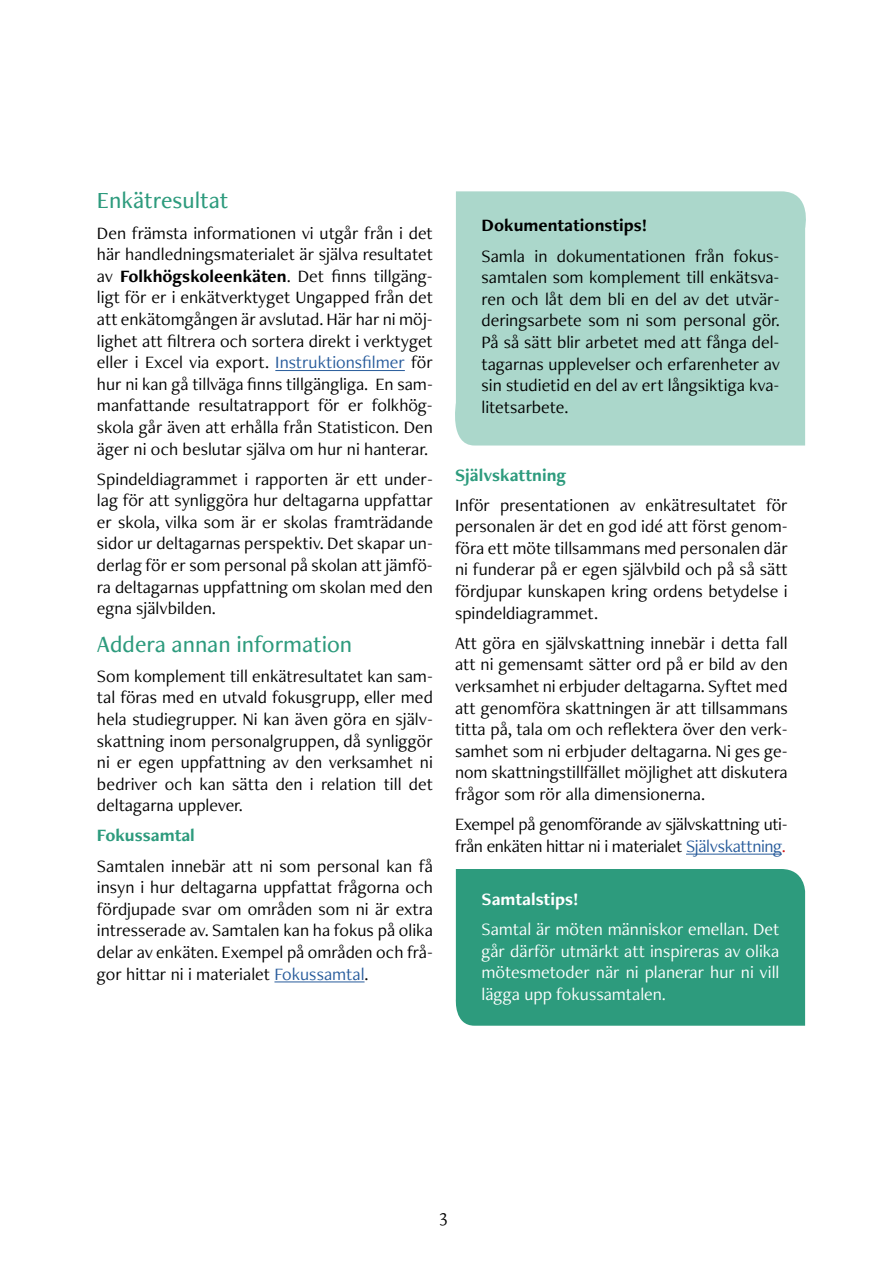
<style>
.page{position:relative;width:893px;height:1263px;background:#fff}
.page>*{position:absolute;margin:0;border:0;box-sizing:border-box;transform-origin:0 0}
.t1{font:500 24px "Freight Neo Pro";color:#2d9b7d}
.t2{font:18px/21.6px "Freight Neo Pro";color:#000;text-align:justify}
.t3{font:18px/21.6px "Freight Neo Pro";color:#fff;text-align:justify}
.t4{font:18px/21.6px "Freight Neo Pro";letter-spacing:-.02em;color:#000}
.t5{font:700 18px "Freight Neo Pro";color:#2d9b7d}
.t6{font:700 18px "Freight Neo Pro";color:#000}
.t7{font:700 18px "Freight Neo Pro";color:#fff}
.s1{font-weight:700}
.s2{color:#275b9b}
.s3{color:#cd1719}
</style>
<div class="page">
<hr style="left:686px;top:854px;width:96px;height:1px;background:#275b9b">
<div style="left:455px;top:869px;width:350px;height:157px;background:#2d9b7d"></div>
<div style="left:455px;top:191px;width:351px;height:254px;background:#abd7cb"></div>
<hr style="left:275px;top:370px;width:130px;height:1px;background:#275b9b">
<hr style="left:274px;top:982px;width:91px;height:1px;background:#275b9b">
<h1 class="t1" style="left:97px;top:184px;width:133px">Enkätresultat</h1>
<p class="t2" style="left:97px;top:221px;width:337px">Den främsta informationen vi utgår från i det här handledningsmaterialet är själva resultatet av <span class="s1">Folkhögskoleenkäten</span>. Det finns tillgäng&shy;ligt för er i enkätverktyget Ungapped från det att enkätomgången är avslutad. Här har ni möj&shy;lighet att filtrera och sortera direkt i verktyget eller i Excel via export. <span class="s2">Instruktionsfilmer</span> för hur ni kan gå tillväga finns tillgängliga. En sam&shy;manfattande resultatrapport för er folkhög&shy;skola går även att erhålla från Statisticon. Den äger ni och beslutar själva om hur ni hanterar.</p>
<p class="t2" style="left:97px;top:467px;width:337px">Spindeldiagrammet i rapporten är ett under&shy;lag för att synliggöra hur deltagarna uppfattar er skola, vilka som är er skolas framträdande sidor ur deltagarnas perspektiv. Det skapar un&shy;derlag för er som personal på skolan att jämfö&shy;ra deltagarnas uppfattning om skolan med den egna självbilden.</p>
<h1 class="t1" style="left:97px;top:627px;width:257px">Addera annan information</h1>
<p class="t2" style="left:97px;top:664px;width:337px">Som komplement till enkätresultatet kan sam&shy;tal föras med en utvald fokusgrupp, eller med hela studiegrupper. Ni kan även göra en själv&shy;skattning inom personalgruppen, då synliggör ni er egen uppfattning av den verksamhet ni bedriver och kan sätta den i relation till det deltagarna upplever.</p>
<p class="t5" style="left:97px;top:823px;width:99px">Fokussamtal</p>
<p class="t2" style="left:97px;top:854px;width:337px">Samtalen innebär att ni som personal kan få insyn i hur deltagarna uppfattat frågorna och fördjupade svar om områden som ni är extra intresserade av. Samtalen kan ha fokus på olika delar av enkäten. Exempel på områden och frå&shy;gor hittar ni i materialet <span class="s2">Fokussamtal</span>.</p>
<p class="t6" style="left:481px;top:213px;width:167px">Dokumentationstips!</p>
<p class="t2" style="left:481px;top:244px;width:300px">Samla in dokumentationen från fokus&shy;samtalen som komplement till enkätsva&shy;ren och låt dem bli en del av det utvär&shy;deringsarbete som ni som personal gör.<br>På så sätt blir arbetet med att fånga del&shy;tagarnas upplevelser och erfarenheter av sin studietid en del av ert långsiktiga kva&shy;litetsarbete.</p>
<p class="t5" style="left:455px;top:462px;width:113px">Självskattning</p>
<p class="t2" style="left:455px;top:493px;width:334px">Inför presentationen av enkätresultatet för personalen är det en god idé att först genom&shy;föra ett möte tillsammans med personalen där ni funderar på er egen självbild och på så sätt fördjupar kunskapen kring ordens betydelse i spindeldiagrammet.</p>
<p class="t2" style="left:455px;top:631px;width:334px">Att göra en självskattning innebär i detta fall att ni gemensamt sätter ord på er bild av den verksamhet ni erbjuder deltagarna. Syftet med att genomföra skattningen är att tillsammans titta på, tala om och reflektera över den verk&shy;samhet som ni erbjuder deltagarna. Ni ges ge&shy;nom skattningstillfället möjlighet att diskutera frågor som rör alla dimensionerna.</p>
<p class="t4" style="left:455px;top:813px;width:334px">Exempel på genomförande av självskattning uti&shy;från enkäten hittar ni i materialet <span class="s2">Självskattning</span><span class="s3">.</span></p>
<p class="t7" style="left:481px;top:887px;width:99px">Samtalstips!</p>
<p class="t3" style="left:481px;top:918px;width:300px">Samtal är möten människor emellan. Det går därför utmärkt att inspireras av olika mötesmetoder när ni planerar hur ni vill lägga upp fokussamtalen.</p>
<p class="t2" style="left:440px;top:1204px;width:10px">3</p>
</div>
